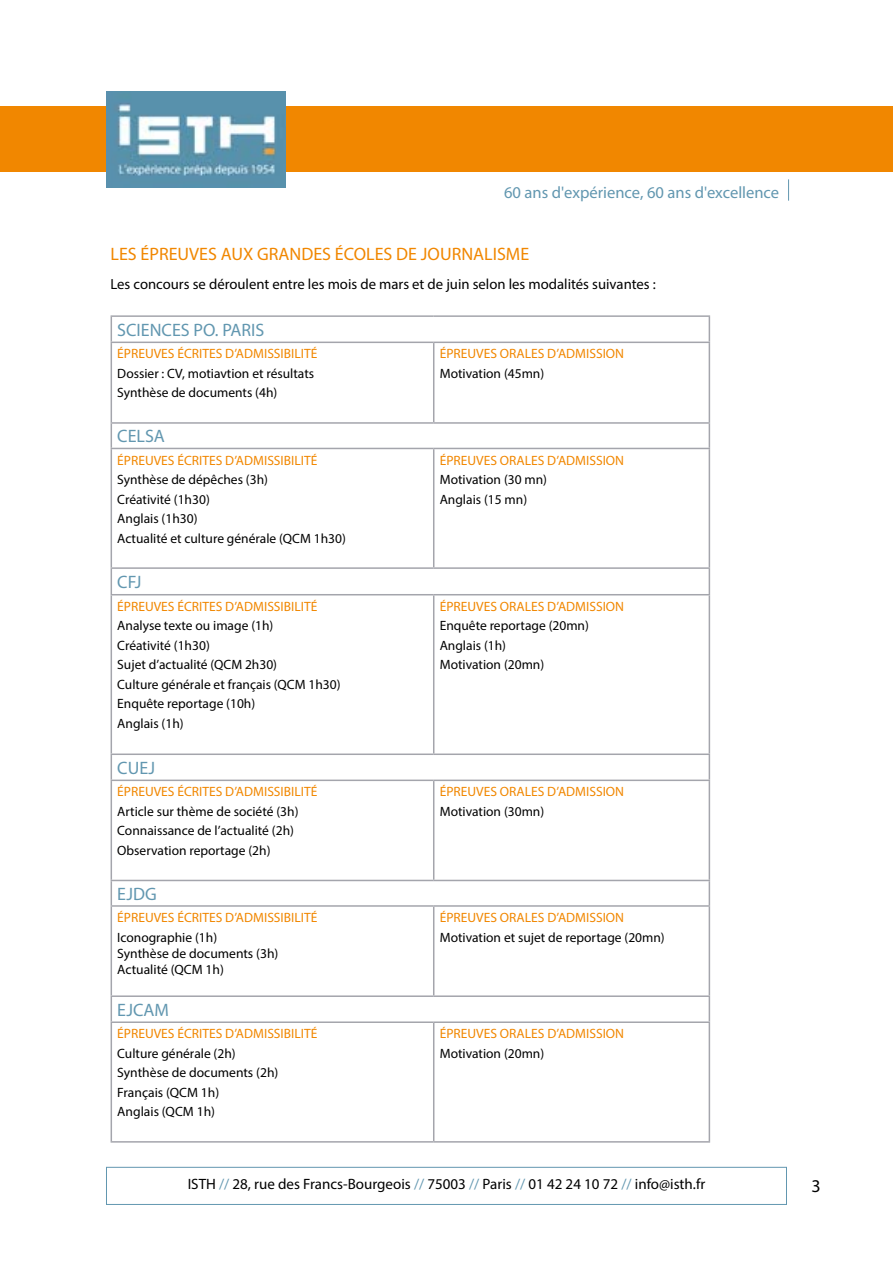
<style>
.page{position:relative;width:893px;height:1263px;background:#fff}
.page>*{position:absolute;margin:0;border:0;box-sizing:border-box;transform-origin:0 0}
.t1{font:18px "Myriad Pro";color:#f18700}
.t2{font:18px "Myriad Pro";color:#6297b0}
.t3{font:18px "Myriad Pro";color:#000}
.t4{font:16.5px "Myriad Pro";color:#6297b0}
.t5{font:15px "Myriad Pro";color:#000}
.t6{font:14.7px "Myriad Pro";color:#000}
.t7{font:13.5px/19.5px "Myriad Pro";color:#000}
.t8{font:13.5px "Myriad Pro";color:#f18700}
.s1{color:#6297b0}
</style>
<div class="page">
<div style="left:106px;top:1167px;width:681px;height:37px;border:1px solid #6297b0"></div>
<svg style="left:788px;top:179px;width:1px;height:22px"></svg>
<hr style="left:111px;top:315px;width:323px;height:2px;background:#a4a5ac">
<svg style="left:111px;top:317px;width:1px;height:25px"></svg>
<hr style="left:434px;top:315px;width:276px;height:2px;background:#a4a5ac">
<svg style="left:709px;top:317px;width:1px;height:25px"></svg>
<hr style="left:111px;top:342px;width:323px;height:1px;background:#a4a5ac">
<hr style="left:111px;top:343px;width:1px;height:79px;background:#a4a5ac">
<hr style="left:434px;top:342px;width:276px;height:1px;background:#a4a5ac">
<hr style="left:433px;top:343px;width:1px;height:79px;background:#a4a5ac">
<hr style="left:709px;top:343px;width:1px;height:79px;background:#a4a5ac">
<hr style="left:111px;top:422px;width:323px;height:2px;background:#a4a5ac">
<svg style="left:111px;top:424px;width:1px;height:24px"></svg>
<hr style="left:434px;top:422px;width:276px;height:2px;background:#a4a5ac">
<svg style="left:709px;top:424px;width:1px;height:24px"></svg>
<hr style="left:111px;top:448px;width:323px;height:1px;background:#a4a5ac">
<hr style="left:111px;top:449px;width:1px;height:118px;background:#a4a5ac">
<hr style="left:434px;top:448px;width:276px;height:1px;background:#a4a5ac">
<hr style="left:433px;top:449px;width:1px;height:118px;background:#a4a5ac">
<hr style="left:709px;top:449px;width:1px;height:118px;background:#a4a5ac">
<hr style="left:111px;top:567px;width:323px;height:2px;background:#a4a5ac">
<svg style="left:111px;top:569px;width:1px;height:25px"></svg>
<hr style="left:434px;top:567px;width:276px;height:2px;background:#a4a5ac">
<svg style="left:709px;top:569px;width:1px;height:25px"></svg>
<hr style="left:111px;top:594px;width:323px;height:1px;background:#a4a5ac">
<hr style="left:111px;top:595px;width:1px;height:158px;background:#a4a5ac">
<hr style="left:434px;top:594px;width:276px;height:1px;background:#a4a5ac">
<hr style="left:433px;top:595px;width:1px;height:158px;background:#a4a5ac">
<hr style="left:709px;top:595px;width:1px;height:158px;background:#a4a5ac">
<hr style="left:111px;top:753px;width:323px;height:2px;background:#a4a5ac">
<svg style="left:111px;top:755px;width:1px;height:24px"></svg>
<hr style="left:434px;top:753px;width:276px;height:2px;background:#a4a5ac">
<svg style="left:709px;top:755px;width:1px;height:24px"></svg>
<hr style="left:111px;top:779px;width:323px;height:2px;background:#a4a5ac">
<hr style="left:111px;top:781px;width:1px;height:99px;background:#a4a5ac">
<hr style="left:434px;top:779px;width:276px;height:2px;background:#a4a5ac">
<hr style="left:433px;top:781px;width:1px;height:99px;background:#a4a5ac">
<hr style="left:709px;top:781px;width:1px;height:99px;background:#a4a5ac">
<hr style="left:111px;top:880px;width:323px;height:1px;background:#a4a5ac">
<svg style="left:111px;top:881px;width:1px;height:24px"></svg>
<hr style="left:434px;top:880px;width:276px;height:1px;background:#a4a5ac">
<svg style="left:709px;top:881px;width:1px;height:24px"></svg>
<hr style="left:111px;top:905px;width:323px;height:2px;background:#a4a5ac">
<hr style="left:111px;top:907px;width:1px;height:88px;background:#a4a5ac">
<hr style="left:434px;top:905px;width:276px;height:2px;background:#a4a5ac">
<hr style="left:433px;top:907px;width:1px;height:88px;background:#a4a5ac">
<hr style="left:709px;top:907px;width:1px;height:88px;background:#a4a5ac">
<hr style="left:111px;top:995px;width:323px;height:2px;background:#a4a5ac">
<svg style="left:111px;top:997px;width:1px;height:24px"></svg>
<hr style="left:434px;top:995px;width:276px;height:2px;background:#a4a5ac">
<svg style="left:709px;top:997px;width:1px;height:24px"></svg>
<hr style="left:111px;top:1021px;width:323px;height:2px;background:#a4a5ac">
<hr style="left:111px;top:1023px;width:1px;height:118px;background:#a4a5ac">
<hr style="left:434px;top:1021px;width:276px;height:2px;background:#a4a5ac">
<hr style="left:433px;top:1023px;width:1px;height:118px;background:#a4a5ac">
<hr style="left:709px;top:1023px;width:1px;height:118px;background:#a4a5ac">
<hr style="left:111px;top:1141px;width:323px;height:1px;background:#a4a5ac">
<hr style="left:434px;top:1141px;width:276px;height:1px;background:#a4a5ac">
<div style="left:0;top:106px;width:893px;height:66px;background:#f18700"></div>
<img style="left:106px;top:92px;width:180px;height:95px">
<p class="t4" style="left:504px;top:183px;width:277px">60 ans d'expérience, 60 ans d'excellence</p>
<h1 class="t1" style="left:111px;top:243px;width:420px">LES ÉPREUVES AUX GRANDES ÉCOLES DE JOURNALISME</h1>
<p class="t6" style="left:111px;top:275px;width:547px">Les concours se déroulent entre les mois de mars et de juin selon les modalités suivantes :</p>
<h1 class="t2" style="left:117px;top:318px;width:149px">SCIENCES PO. PARIS</h1>
<p class="t8" style="left:117px;top:346px;width:202px">ÉPREUVES ÉCRITES D’ADMISSIBILITÉ</p>
<p class="t7" style="left:117px;top:363px;width:198px">Dossier : CV, motiavtion et résultats<br>Synthèse de documents (4h)</p>
<p class="t8" style="left:440px;top:346px;width:186px">ÉPREUVES ORALES D’ADMISSION</p>
<p class="t7" style="left:440px;top:363px;width:106px">Motivation (45mn)</p>
<h1 class="t2" style="left:117px;top:425px;width:49px">CELSA</h1>
<p class="t8" style="left:117px;top:452px;width:202px">ÉPREUVES ÉCRITES D’ADMISSIBILITÉ</p>
<p class="t7" style="left:117px;top:470px;width:230px">Synthèse de dépêches (3h)<br>Créativité (1h30)<br>Anglais (1h30)<br>Actualité et culture générale (QCM 1h30)</p>
<h1 class="t2" style="left:117px;top:570px;width:26px">CFJ</h1>
<p class="t8" style="left:117px;top:598px;width:202px">ÉPREUVES ÉCRITES D’ADMISSIBILITÉ</p>
<p class="t7" style="left:117px;top:616px;width:225px">Analyse texte ou image (1h)<br>Créativité (1h30)<br>Sujet d’actualité (QCM 2h30)<br>Culture générale et français (QCM 1h30)<br>Enquête reportage (10h)<br>Anglais (1h)</p>
<h1 class="t2" style="left:117px;top:757px;width:39px">CUEJ</h1>
<p class="t8" style="left:117px;top:784px;width:202px">ÉPREUVES ÉCRITES D’ADMISSIBILITÉ</p>
<p class="t7" style="left:117px;top:801px;width:183px">Article sur thème de société (3h)<br>Connaissance de l’actualité (2h)<br>Observation reportage (2h)</p>
<h1 class="t2" style="left:117px;top:883px;width:41px">EJDG</h1>
<p class="t8" style="left:117px;top:909px;width:202px">ÉPREUVES ÉCRITES D’ADMISSIBILITÉ</p>
<p class="t7" style="left:117px;top:929px;width:163px;line-height:16.2px">Iconographie (1h)<br>Synthèse de documents (3h)<br>Actualité (QCM 1h)</p>
<h1 class="t2" style="left:117px;top:998px;width:53px">EJCAM</h1>
<p class="t8" style="left:117px;top:1025px;width:202px">ÉPREUVES ÉCRITES D’ADMISSIBILITÉ</p>
<p class="t7" style="left:117px;top:1043px;width:163px">Culture générale (2h)<br>Synthèse de documents (2h)<br>Français (QCM 1h)<br>Anglais (QCM 1h)</p>
<p class="t8" style="left:440px;top:452px;width:186px">ÉPREUVES ORALES D’ADMISSION</p>
<p class="t7" style="left:440px;top:470px;width:109px">Motivation (30 mn)<br>Anglais (15 mn)</p>
<p class="t8" style="left:440px;top:598px;width:186px">ÉPREUVES ORALES D’ADMISSION</p>
<p class="t7" style="left:440px;top:616px;width:151px">Enquête reportage (20mn)<br>Anglais (1h)<br>Motivation (20mn)</p>
<p class="t8" style="left:440px;top:783px;width:186px">ÉPREUVES ORALES D’ADMISSION</p>
<p class="t7" style="left:440px;top:801px;width:106px">Motivation (30mn)</p>
<p class="t8" style="left:440px;top:909px;width:186px">ÉPREUVES ORALES D’ADMISSION</p>
<p class="t7" style="left:440px;top:927px;width:227px">Motivation et sujet de reportage (20mn)</p>
<p class="t8" style="left:440px;top:1025px;width:186px">ÉPREUVES ORALES D’ADMISSION</p>
<p class="t7" style="left:440px;top:1043px;width:106px">Motivation (20mn)</p>
<p class="t5" style="left:188px;top:1174px;width:519px">ISTH <span class="s1">//</span> 28, rue des Francs-Bourgeois <span class="s1">//</span> 75003 <span class="s1">//</span> Paris <span class="s1">//</span> 01 42 24 10 72 <span class="s1">//</span> info@isth.fr</p>
<h1 class="t3" style="left:811px;top:1174px;width:11px">3</h1>
</div>
